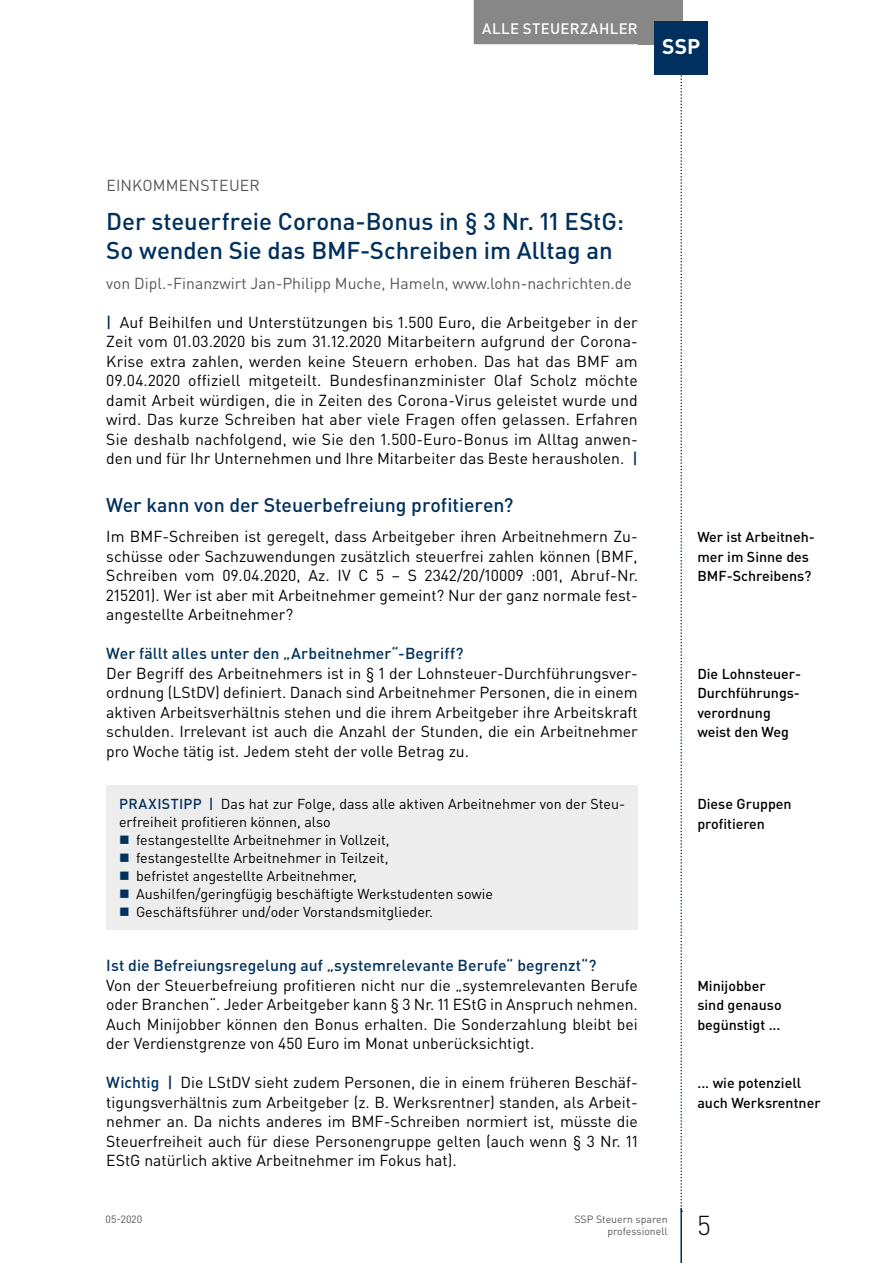
<style>
.page{position:relative;width:893px;height:1263px;background:#fff}
.page>*{position:absolute;margin:0;border:0;box-sizing:border-box;transform-origin:0 0}
.t1{font:300 27px "DIN Pro";color:#000}
.t2{font:500 24px/28.5px "DIN Pro";letter-spacing:-.005em;color:#00305d}
.t3{font:700 21px "DIN Pro";color:#fff}
.t4{font:500 19.5px "DIN Pro";letter-spacing:-.005em;color:#00305d}
.t5{font:15.75px/19.5px "DIN Pro";color:#000;text-align:justify}
.t6{font:500 15.75px "DIN Pro";letter-spacing:.005em;color:#00305d}
.t7{font:15.75px "DIN Pro";color:#575756}
.t8{font:500 15px "DIN Pro";letter-spacing:.025em;color:#fff}
.t9{font:14.25px "DIN Pro";color:#000}
.t10{font:500 14.25px/19.5px "DIN Pro";color:#000}
.t11{font:10.5px/12.8px "DIN Pro";color:#575756;text-align:right}
.s1{font-weight:500;color:#00305d}
</style>
<div class="page">
<hr style="left:680px;top:1208px;width:2px;height:55px;background:#00305d">
<svg style="left:680px;top:74px;width:2px;height:1138px"></svg>
<div style="left:638px;top:0;width:44px;height:44px;background:#878787"></div>
<div style="left:474px;top:0;width:172px;height:44px;background:#878787"></div>
<div style="left:655px;top:21px;width:53px;height:53px;background:#00305d"></div>
<div style="left:106px;top:785px;width:532px;height:144px;background:#ededed"></div>
<p class="t8" style="left:482px;top:18px;width:157px">Alle Steuerzahler</p>
<h3 class="t3" style="left:662px;top:32px;width:40px">SSP</h3>
<p class="t7" style="left:106px;top:175px;width:155px">EINKOMMENSTEUER</p>
<h2 class="t2" style="left:106px;top:206px;width:519px">Der steuerfreie Corona-Bonus in § 3 Nr. 11 EStG:<br>So wenden Sie das BMF-Schreiben im Alltag an</h2>
<p class="t7" style="left:106px;top:272px;width:527px">von Dipl.-Finanzwirt Jan-Philipp Muche, Hameln, www.lohn-nachrichten.de</p>
<p class="t5" style="left:106px;top:312px;width:533px"><span class="s1">|</span> Auf Beihilfen und Unterstützungen bis 1.500 Euro, die Arbeitgeber in der Zeit vom 01.03.2020 bis zum 31.12.2020 Mitarbeitern aufgrund der Corona-Krise extra zahlen, werden keine Steuern erhoben. Das hat das BMF am 09.04.2020 offiziell mitgeteilt. Bundesfinanzminister Olaf Scholz möchte damit Arbeit würdigen, die in Zeiten des Corona-Virus geleistet wurde und wird. Das kurze Schreiben hat aber viele Fragen offen gelassen. Erfahren Sie deshalb nachfolgend, wie Sie den 1.500-Euro-Bonus im Alltag anwen&shy;den und für Ihr Unternehmen und Ihre Mitarbeiter das Beste herausholen. <span class="s1">|</span></p>
<p class="t4" style="left:106px;top:492px;width:409px">Wer kann von der Steuerbefreiung profitieren?</p>
<p class="t5" style="left:106px;top:526px;width:533px">Im BMF-Schreiben ist geregelt, dass Arbeitgeber ihren Arbeitnehmern Zu&shy;schüsse oder Sachzuwendungen zusätzlich steuerfrei zahlen können (BMF, Schreiben vom 09.04.2020, Az. IV C 5 – S 2342/20/10009 :001, Abruf-Nr.<br>215201). Wer ist aber mit Arbeitnehmer gemeint? Nur der ganz normale fest&shy;angestellte Arbeitnehmer?</p>
<p class="t6" style="left:106px;top:643px;width:359px">Wer fällt alles unter den „Arbeitnehmer“-Begriff?</p>
<p class="t5" style="left:106px;top:663px;width:533px">Der Begriff des Arbeitnehmers ist in § 1 der Lohnsteuer-Durchführungsver&shy;ordnung (LStDV) definiert. Danach sind Arbeitnehmer Personen, die in einem aktiven Arbeitsverhältnis stehen und die ihrem Arbeitgeber ihre Arbeitskraft schulden. Irrelevant ist auch die Anzahl der Stunden, die ein Arbeitnehmer pro Woche tätig ist. Jedem steht der volle Betrag zu.</p>
<p class="t9" style="left:119px;top:794px;width:507px"><span class="s1">PRAXISTIPP |</span> Das hat zur Folge, dass alle aktiven Arbeitnehmer von der Steu-</p>
<p class="t9" style="left:119px;top:812px;width:213px">erfreiheit profitieren können, also</p>
<p class="t9" style="left:136px;top:830px;width:255px">festangestellte Arbeitnehmer in Vollzeit,</p>
<p class="t9" style="left:136px;top:848px;width:254px">festangestellte Arbeitnehmer in Teilzeit,</p>
<p class="t9" style="left:136px;top:866px;width:222px">befristet angestellte Arbeitnehmer,</p>
<p class="t9" style="left:136px;top:884px;width:358px">Aushilfen/geringfügig beschäftigte Werkstudenten sowie</p>
<p class="t9" style="left:136px;top:902px;width:298px">Geschäftsführer und/oder Vorstandsmitglieder.</p>
<p class="t6" style="left:106px;top:955px;width:492px">Ist die Befreiungsregelung auf „systemrelevante Berufe“ begrenzt“?</p>
<p class="t5" style="left:106px;top:975px;width:533px">Von der Steuerbefreiung profitieren nicht nur die „systemrelevanten Berufe oder Branchen“. Jeder Arbeitgeber kann § 3 Nr. 11 EStG in Anspruch nehmen.<br>Auch Minijobber können den Bonus erhalten. Die Sonderzahlung bleibt bei der Verdienstgrenze von 450 Euro im Monat unberücksichtigt.</p>
<p class="t5" style="left:106px;top:1072px;width:533px"><span class="s1">Wichtig |</span> Die LStDV sieht zudem Personen, die in einem früheren Beschäf&shy;tigungsverhältnis zum Arbeitgeber (z. B. Werksrentner) standen, als Arbeit&shy;nehmer an. Da nichts anderes im BMF-Schreiben normiert ist, müsste die Steuerfreiheit auch für diese Personengruppe gelten (auch wenn § 3 Nr. 11<br>EStG natürlich aktive Arbeitnehmer im Fokus hat).</p>
<p class="t10" style="left:697px;top:527px;width:119px">Wer ist Arbeitneh&shy;mer im Sinne des<br>BMF-Schreibens?</p>
<p class="t10" style="left:697px;top:663px;width:105px">Die Lohnsteuer-<br>Durchführungs&shy;verordnung weist den Weg</p>
<p class="t10" style="left:697px;top:794px;width:96px">Diese Gruppen profitieren</p>
<p class="t10" style="left:697px;top:975px;width:86px">Minijobber sind genauso begünstigt ...</p>
<p class="t10" style="left:697px;top:1073px;width:125px">... wie potenziell auch Werksrentner</p>
<p class="t11" style="left:106px;top:1212px;width:38px">05-2020</p>
<p class="t11" style="left:574px;top:1212px;width:95px">SSP Steuern sparen professionell</p>
<h1 class="t1" style="left:697px;top:1207px;width:15px">5</h1>
</div>
